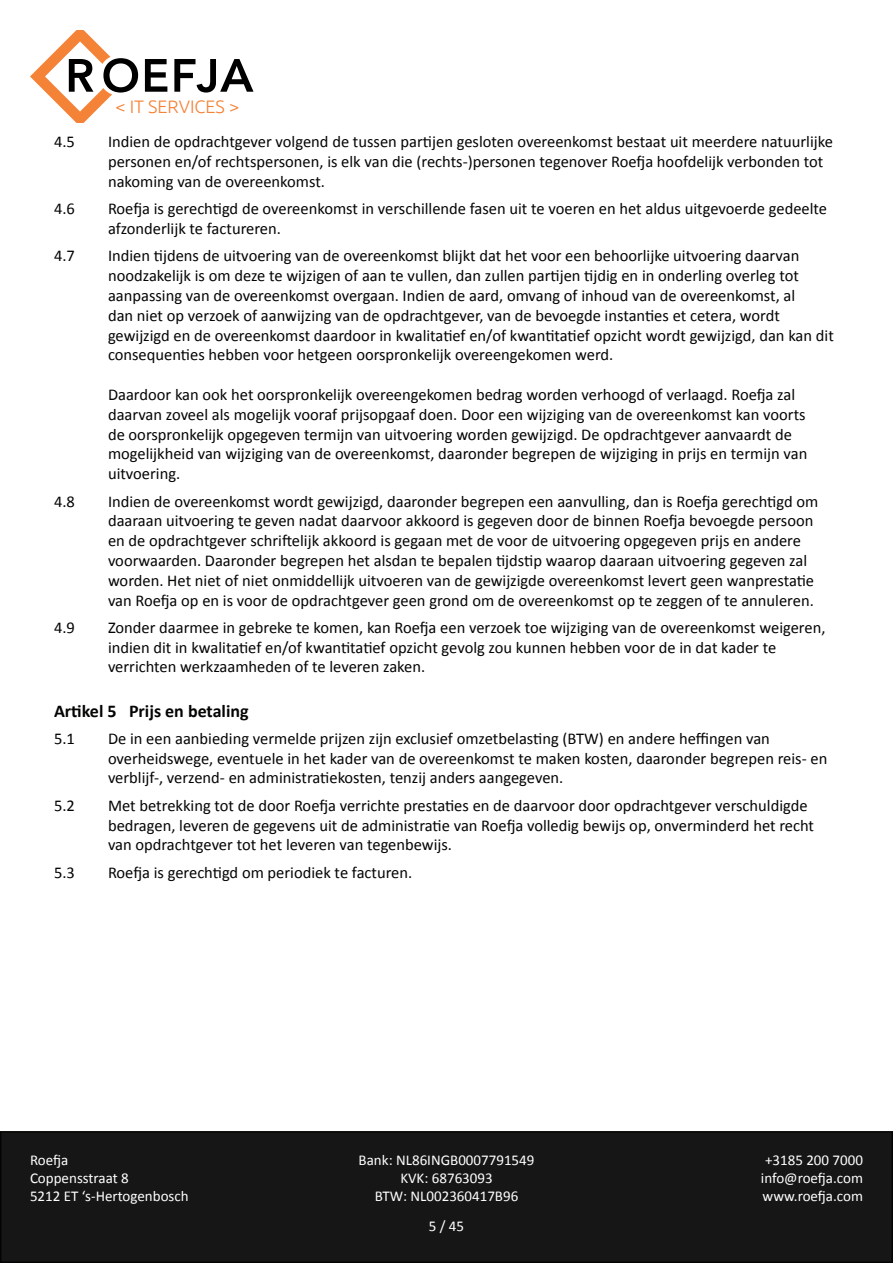
<style>
.page{position:relative;width:893px;height:1263px;background:#fff}
.page>*{position:absolute;margin:0;border:0;box-sizing:border-box;transform-origin:0 0}
.t1{font:300 18.15px "Ubuntu";color:#f48237}
.t2{font:700 18px "Calibri";color:#040503}
.t3{font:16.5px/19.8px "Calibri";color:#040503}
.t4{font:15px/18px "Calibri";color:#fff}
</style>
<div class="page">
<div style="left:1px;top:1132px;width:891px;height:130px;background:#171616"></div>
<div style="left:0;top:1131px;width:893px;height:132px;border:2px solid #040503"></div>
<svg style="left:145px;top:59px;width:22px;height:33px"></svg>
<svg style="left:174px;top:59px;width:80px;height:34px"></svg>
<svg style="left:30px;top:30px;width:108px;height:93px"></svg>
<p class="t1" style="left:115px;top:96px;width:125px">&lt; IT SERVICES &gt;</p>
<p class="t3" style="left:54px;top:132px;width:22px">4.5</p>
<p class="t3" style="left:108px;top:132px;width:726px">Indien de opdrachtgever volgend de tussen partijen gesloten overeenkomst bestaat uit meerdere natuurlijke personen en/of rechtspersonen, is elk van die (rechts-)personen tegenover Roefja hoofdelijk verbonden tot nakoming van de overeenkomst.</p>
<p class="t3" style="left:54px;top:198px;width:22px">4.6</p>
<p class="t3" style="left:108px;top:198px;width:721px">Roefja is gerechtigd de overeenkomst in verschillende fasen uit te voeren en het aldus uitgevoerde gedeelte afzonderlijk te factureren.</p>
<p class="t3" style="left:54px;top:246px;width:22px">4.7</p>
<p class="t3" style="left:108px;top:246px;width:727px">Indien tijdens de uitvoering van de overeenkomst blijkt dat het voor een behoorlijke uitvoering daarvan noodzakelijk is om deze te wijzigen of aan te vullen, dan zullen partijen tijdig en in onderling overleg tot aanpassing van de overeenkomst overgaan. Indien de aard, omvang of inhoud van de overeenkomst, al<br>dan niet op verzoek of aanwijzing van de opdrachtgever, van de bevoegde instanties et cetera, wordt gewijzigd en de overeenkomst daardoor in kwalitatief en/of kwantitatief opzicht wordt gewijzigd, dan kan dit consequenties hebben voor hetgeen oorspronkelijk overeengekomen werd.</p>
<p class="t3" style="left:108px;top:384px;width:701px">Daardoor kan ook het oorspronkelijk overeengekomen bedrag worden verhoogd of verlaagd. Roefja zal daarvan zoveel als mogelijk vooraf prijsopgaaf doen. Door een wijziging van de overeenkomst kan voorts de oorspronkelijk opgegeven termijn van uitvoering worden gewijzigd. De opdrachtgever aanvaardt de mogelijkheid van wijziging van de overeenkomst, daaronder begrepen de wijziging in prijs en termijn van uitvoering.</p>
<p class="t3" style="left:54px;top:491px;width:22px">4.8</p>
<p class="t3" style="left:108px;top:491px;width:712px">Indien de overeenkomst wordt gewijzigd, daaronder begrepen een aanvulling, dan is Roefja gerechtigd om daaraan uitvoering te geven nadat daarvoor akkoord is gegeven door de binnen Roefja bevoegde persoon en de opdrachtgever schriftelijk akkoord is gegaan met de voor de uitvoering opgegeven prijs en andere voorwaarden. Daaronder begrepen het alsdan te bepalen tijdstip waarop daaraan uitvoering gegeven zal worden. Het niet of niet onmiddellijk uitvoeren van de gewijzigde overeenkomst levert geen wanprestatie van Roefja op en is voor de opdrachtgever geen grond om de overeenkomst op te zeggen of te annuleren.</p>
<p class="t3" style="left:54px;top:617px;width:22px">4.9</p>
<p class="t3" style="left:108px;top:617px;width:719px">Zonder daarmee in gebreke te komen, kan Roefja een verzoek toe wijziging van de overeenkomst weigeren, indien dit in kwalitatief en/of kwantitatief opzicht gevolg zou kunnen hebben voor de in dat kader te verrichten werkzaamheden of te leveren zaken.</p>
<p class="t2" style="left:54px;top:698px;width:196px">Artikel 5 Prijs en betaling</p>
<p class="t3" style="left:54px;top:728px;width:22px">5.1</p>
<p class="t3" style="left:108px;top:728px;width:721px">De in een aanbieding vermelde prijzen zijn exclusief omzetbelasting (BTW) en andere heffingen van overheidswege, eventuele in het kader van de overeenkomst te maken kosten, daaronder begrepen reis- en verblijf-, verzend- en administratiekosten, tenzij anders aangegeven.</p>
<p class="t3" style="left:54px;top:795px;width:22px">5.2</p>
<p class="t3" style="left:108px;top:795px;width:708px">Met betrekking tot de door Roefja verrichte prestaties en de daarvoor door opdrachtgever verschuldigde bedragen, leveren de gegevens uit de administratie van Roefja volledig bewijs op, onverminderd het recht van opdrachtgever tot het leveren van tegenbewijs.</p>
<p class="t3" style="left:54px;top:862px;width:22px">5.3</p>
<p class="t3" style="left:108px;top:862px;width:306px">Roefja is gerechtigd om periodiek te facturen.</p>
<p class="t4" style="left:30px;top:1150px;width:160px">Roefja<br>Coppensstraat 8<br>5212 ET ‘s-Hertogenbosch</p>
<p class="t4" style="left:761px;top:1150px;width:104px;text-align:justify">+3185 200 7000 info@roefja.com www.roefja.com</p>
<p class="t4" style="left:359px;top:1150px;width:177px;text-align:center">Bank: NL86INGB0007791549<br>KVK: 68763093<br>BTW: NL002360417B96</p>
<p class="t4" style="left:429px;top:1216px;width:37px">5 / 45</p>
</div>
